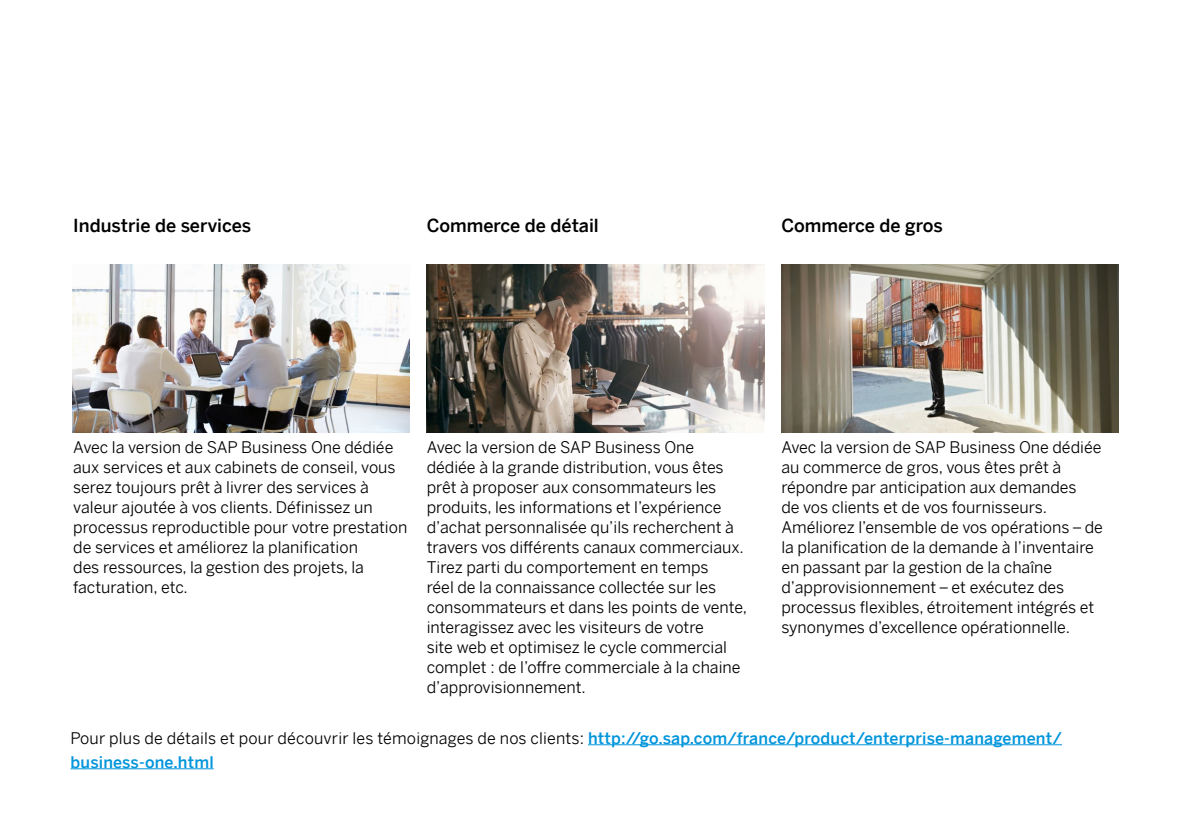
<style>
.page{position:relative;width:1191px;height:840px;background:#fff}
.page>*{position:absolute;margin:0;border:0;box-sizing:border-box;transform-origin:0 0}
.t1{font:500 18px "Benton Sans";color:#000}
.t2{font:16px/20px "Benton Sans";color:#000}
.t3{font:500 16px/24px "Benton Sans";letter-spacing:.01em;color:#0095db}
.s1{font-weight:400;color:#000}
</style>
<div class="page">
<img style="left:72px;top:264px;width:338px;height:168px">
<img style="left:427px;top:264px;width:337px;height:168px">
<img style="left:781px;top:264px;width:338px;height:168px">
<hr style="left:588px;top:744px;width:474px;height:1px;background:#0095db">
<hr style="left:71px;top:768px;width:143px;height:1px;background:#0095db">
<p class="t1" style="left:73px;top:210px;width:179px">Industrie de services</p>
<p class="t1" style="left:427px;top:210px;width:174px">Commerce de détail</p>
<p class="t1" style="left:781px;top:210px;width:163px">Commerce de gros</p>
<p class="t2" style="left:73px;top:434px;width:336px">Avec la version de SAP Business One dédiée aux services et aux cabinets de conseil, vous serez toujours prêt à livrer des services à valeur ajoutée à vos clients. Définissez un processus reproductible pour votre prestation de services et améliorez la planification<br>des ressources, la gestion des projets, la facturation, etc.</p>
<p class="t2" style="left:427px;top:434px;width:322px">Avec la version de SAP Business One dédiée à la grande distribution, vous êtes prêt à proposer aux consommateurs les produits, les informations et l’expérience d’achat personnalisée qu’ils recherchent à travers vos différents canaux commerciaux.<br>Tirez parti du comportement en temps<br>réel de la connaissance collectée sur les consommateurs et dans les points de vente, interagissez avec les visiteurs de votre<br>site web et optimisez le cycle commercial complet : de l’offre commerciale à la chaine d’approvisionnement.</p>
<p class="t2" style="left:781px;top:434px;width:323px">Avec la version de SAP Business One dédiée au commerce de gros, vous êtes prêt à répondre par anticipation aux demandes<br>de vos clients et de vos fournisseurs.<br>Améliorez l’ensemble de vos opérations – de la planification de la demande à l’inventaire en passant par la gestion de la chaîne d’approvisionnement – et exécutez des processus flexibles, étroitement intégrés et synonymes d’excellence opérationnelle.</p>
<p class="t3" style="left:71px;top:724px;width:993px"><span class="s1">Pour plus de détails et pour découvrir les témoignages de nos clients:</span> http://go.sap.com/france/product/enterprise-management/ business-one.html</p>
</div>
